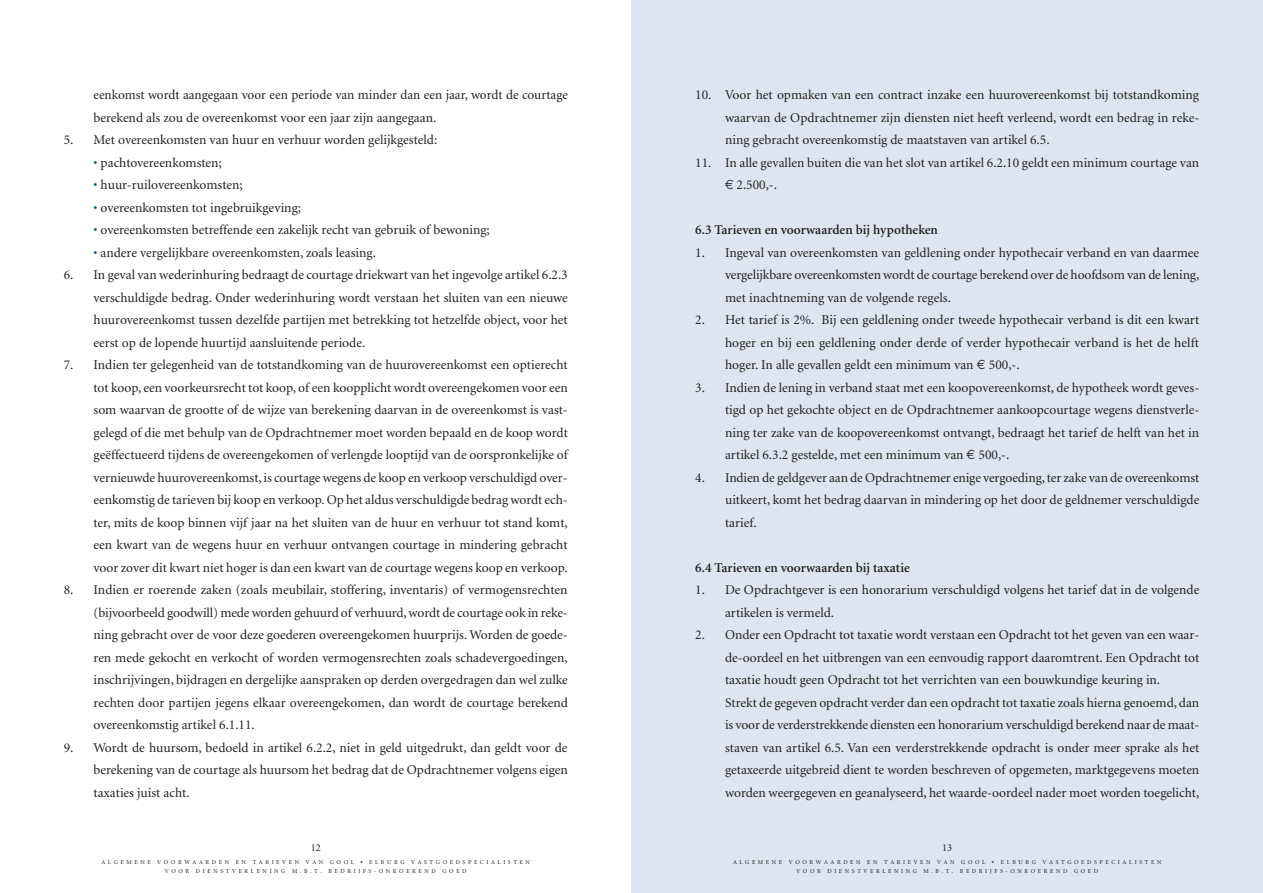
<style>
.page{position:relative;width:1263px;height:893px;background:#fff}
.page>*{position:absolute;margin:0;border:0;box-sizing:border-box;transform-origin:0 0}
.t1{font:13.5px/22.5px "Minion";color:#231f20;text-align:justify}
.t2{font:600 13.5px "Minion";color:#231f20}
.t3{font:10.5px "Minion";color:#231f20}
.t4{font:6px/9.1px "Minion";letter-spacing:.43em;color:#231f20;text-align:center}
.s1{color:#01529a}
.s2{font-family:"Euro Sans"}
</style>
<div class="page">
<div style="left:631px;top:0;width:632px;height:893px;background:#dee4f1"></div>
<p class="t1" style="left:94px;top:85px;width:476px">eenkomst wordt aangegaan voor een periode van minder dan een jaar, wordt de courtage berekend als zou de overeenkomst voor een jaar zijn aangegaan.</p>
<p class="t1" style="left:64px;top:130px;width:375px">5. Met overeenkomsten van huur en verhuur worden gelijkgesteld:</p>
<p class="t1" style="left:94px;top:152px;width:130px"><span class="s1">•</span> pachtovereenkomsten;</p>
<p class="t1" style="left:94px;top:175px;width:151px"><span class="s1">•</span> huur-ruilovereenkomsten;</p>
<p class="t1" style="left:94px;top:197px;width:209px"><span class="s1">•</span> overeenkomsten tot ingebruikgeving;</p>
<p class="t1" style="left:94px;top:220px;width:398px"><span class="s1">•</span> overeenkomsten betreffende een zakelijk recht van gebruik of bewoning;</p>
<p class="t1" style="left:94px;top:242px;width:284px"><span class="s1">•</span> andere vergelijkbare overeenkomsten, zoals leasing.</p>
<p class="t1" style="left:94px;top:265px;width:476px;text-indent:-30px">6. In geval van wederinhuring bedraagt de courtage driekwart van het ingevolge artikel 6.2.3 verschuldigde bedrag. Onder wederinhuring wordt verstaan het sluiten van een nieuwe huurovereenkomst tussen dezelfde partijen met betrekking tot hetzelfde object, voor het eerst op de lopende huurtijd aansluitende periode.</p>
<p class="t1" style="left:94px;top:355px;width:476px;text-indent:-30px">7. Indien ter gelegenheid van de totstandkoming van de huurovereenkomst een optierecht tot koop, een voorkeursrecht tot koop, of een koopplicht wordt overeengekomen voor een som waarvan de grootte of de wijze van berekening daarvan in de overeenkomst is vast&shy;gelegd of die met behulp van de Opdrachtnemer moet worden bepaald en de koop wordt geëffectueerd tijdens de overeengekomen of verlengde looptijd van de oorspronkelijke of vernieuwde huurovereenkomst, is courtage wegens de koop en verkoop verschuldigd over&shy;eenkomstig de tarieven bij koop en verkoop. Op het aldus verschuldigde bedrag wordt ech&shy;ter, mits de koop binnen vijf jaar na het sluiten van de huur en verhuur tot stand komt, een kwart van de wegens huur en verhuur ontvangen courtage in mindering gebracht voor zover dit kwart niet hoger is dan een kwart van de courtage wegens koop en verkoop.</p>
<p class="t1" style="left:94px;top:580px;width:476px;text-indent:-30px">8. Indien er roerende zaken (zoals meubilair, stoffering, inventaris) of vermogensrechten (bijvoorbeeld goodwill) mede worden gehuurd of verhuurd, wordt de courtage ook in reke&shy;ning gebracht over de voor deze goederen overeengekomen huurprijs. Worden de goede&shy;ren mede gekocht en verkocht of worden vermogensrechten zoals schadevergoedingen, inschrijvingen, bijdragen en dergelijke aanspraken op derden overgedragen dan wel zulke rechten door partijen jegens elkaar overeengekomen, dan wordt de courtage berekend overeenkomstig artikel 6.1.11.</p>
<p class="t1" style="left:94px;top:737px;width:476px;text-indent:-30px">9. Wordt de huursom, bedoeld in artikel 6.2.2, niet in geld uitgedrukt, dan geldt voor de berekening van de courtage als huursom het bedrag dat de Opdrachtnemer volgens eigen taxaties juist acht.</p>
<p class="t1" style="left:725px;top:85px;width:476px;text-indent:-30px">10. Voor het opmaken van een contract inzake een huurovereenkomst bij totstandkoming waarvan de Opdrachtnemer zijn diensten niet heeft verleend, wordt een bedrag in reke&shy;ning gebracht overeenkomstig de maatstaven van artikel 6.5.</p>
<p class="t1" style="left:725px;top:152px;width:476px;text-indent:-30px">11. In alle gevallen buiten die van het slot van artikel 6.2.10 geldt een minimum courtage van <span class="s2">€</span> 2.500,-.</p>
<p class="t2" style="left:695px;top:224px;width:244px">6.3 Tarieven en voorwaarden bij hypotheken</p>
<p class="t1" style="left:725px;top:242px;width:476px;text-indent:-30px">1. Ingeval van overeenkomsten van geldlening onder hypothecair verband en van daarmee vergelijkbare overeenkomsten wordt de courtage berekend over de hoofdsom van de lening, met inachtneming van de volgende regels.</p>
<p class="t1" style="left:725px;top:310px;width:476px;text-indent:-30px">2. Het tarief is 2%. Bij een geldlening onder tweede hypothecair verband is dit een kwart hoger en bij een geldlening onder derde of verder hypothecair verband is het de helft hoger. In alle gevallen geldt een minimum van <span class="s2">€</span> 500,-.</p>
<p class="t1" style="left:725px;top:377px;width:476px;text-indent:-30px">3. Indien de lening in verband staat met een koopovereenkomst, de hypotheek wordt geves&shy;tigd op het gekochte object en de Opdrachtnemer aankoopcourtage wegens dienstverle&shy;ning ter zake van de koopovereenkomst ontvangt, bedraagt het tarief de helft van het in artikel 6.3.2 gestelde, met een minimum van <span class="s2">€</span> 500,-.</p>
<p class="t1" style="left:725px;top:467px;width:476px;text-indent:-30px">4. Indien de geldgever aan de Opdrachtnemer enige vergoeding, ter zake van de overeenkomst uitkeert, komt het bedrag daarvan in mindering op het door de geldnemer verschuldigde tarief.</p>
<p class="t2" style="left:695px;top:562px;width:216px">6.4 Tarieven en voorwaarden bij taxatie</p>
<p class="t1" style="left:725px;top:580px;width:476px;text-indent:-30px">1. De Opdrachtgever is een honorarium verschuldigd volgens het tarief dat in de volgende artikelen is vermeld.</p>
<p class="t1" style="left:725px;top:625px;width:476px;text-align:left;text-indent:-30px">2. Onder een Opdracht tot taxatie wordt verstaan een Opdracht tot het geven van een waar&shy;de-oordeel en het uitbrengen van een eenvoudig rapport daaromtrent. Een Opdracht tot taxatie houdt geen Opdracht tot het verrichten van een bouwkundige keuring in.<br>Strekt de gegeven opdracht verder dan een opdracht tot taxatie zoals hierna genoemd, dan is voor de verderstrekkende diensten een honorarium verschuldigd berekend naar de maat&shy;staven van artikel 6.5. Van een verderstrekkende opdracht is onder meer sprake als het getaxeerde uitgebreid dient te worden beschreven of opgemeten, marktgegevens moeten worden weergegeven en geanalyseerd, het waarde-oordeel nader moet worden toegelicht,</p>
<p class="t3" style="left:311px;top:843px;width:12px">12</p>
<p class="t4" style="left:102px;top:858px;width:430px">ALGEMENE VOORWAARDEN EN TARIEVEN VAN GOOL ◆ ELBURG VASTGOEDSPECIALISTEN<br>VOOR DIENSTVERLENING M.B.T. BEDRIJFS-ONROEREND GOED</p>
<p class="t4" style="left:733px;top:858px;width:430px">ALGEMENE VOORWAARDEN EN TARIEVEN VAN GOOL ◆ ELBURG VASTGOEDSPECIALISTEN<br>VOOR DIENSTVERLENING M.B.T. BEDRIJFS-ONROEREND GOED</p>
<p class="t3" style="left:942px;top:843px;width:12px">13</p>
</div>
